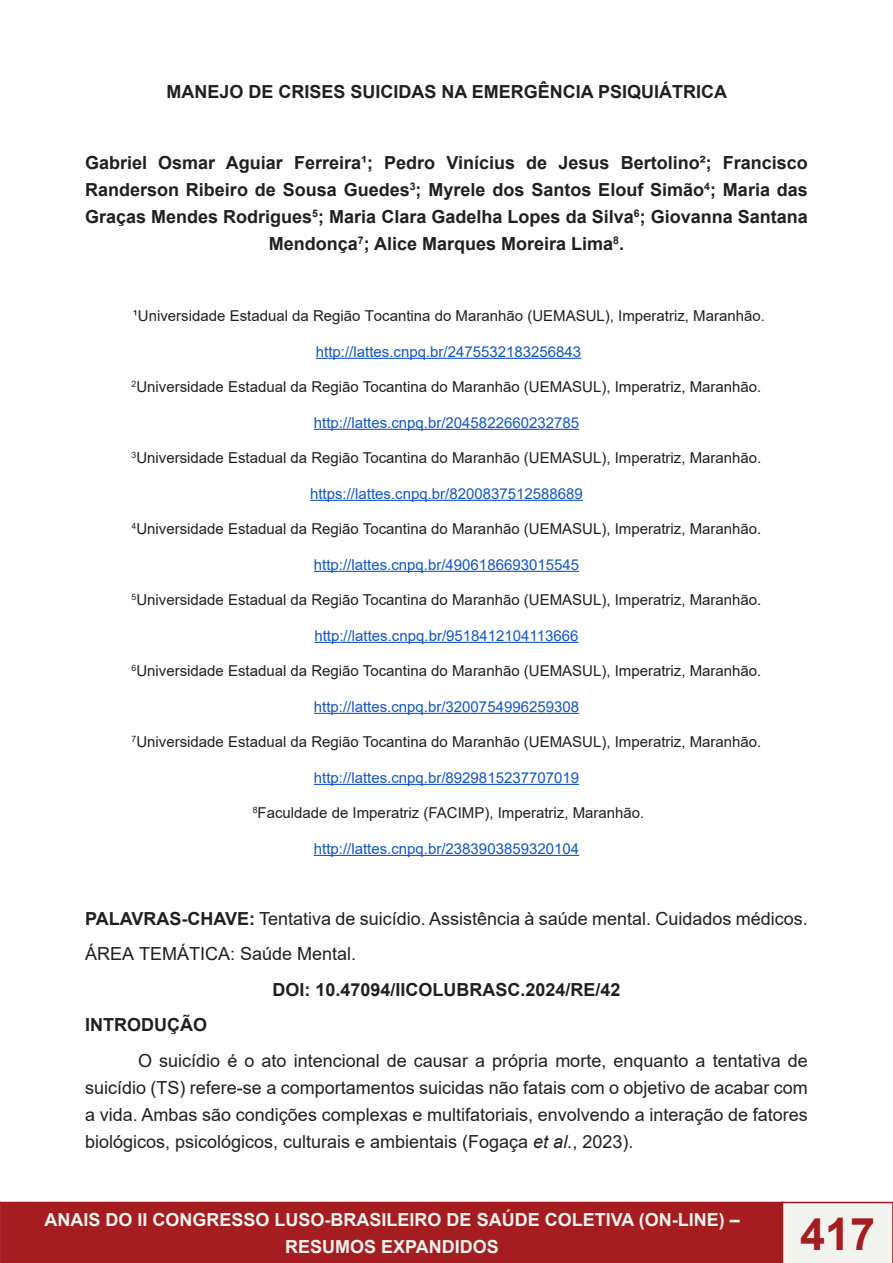
<style>
.page{position:relative;width:893px;height:1263px;background:#fff}
.page>*{position:absolute;margin:0;border:0;box-sizing:border-box;transform-origin:0 0}
.t1{font:700 45px "Arial";color:#a51d20}
.t2{font:18px/27px "Arial";color:#231f20;text-align:justify}
.t3{font:700 18px/27px "Arial";color:#231f20;text-align:center}
.t4{font:700 18px/27px "Arial";color:#f3f3ef;text-align:center}
.t5{font:15px "Arial";color:#231f20}
.t6{font:15px "Arial";color:#15c}
.s1{font-weight:700}
.s2{font-style:italic}
</style>
<div class="page">
<div style="left:1px;top:1202px;width:782px;height:60px;background:#a51d20"></div>
<div style="left:0;top:1202px;width:784px;height:61px;border:2px solid #a51d20"></div>
<svg style="left:0;top:1202px;width:1px;height:61px"></svg>
<div style="left:782px;top:1202px;width:111px;height:61px;background:#f3f3ef"></div>
<hr style="left:316px;top:358px;width:265px;height:1px;background:#15c">
<hr style="left:314px;top:429px;width:265px;height:1px;background:#15c">
<hr style="left:310px;top:500px;width:273px;height:1px;background:#15c">
<hr style="left:314px;top:571px;width:265px;height:1px;background:#15c">
<hr style="left:314px;top:642px;width:265px;height:1px;background:#15c">
<hr style="left:314px;top:713px;width:265px;height:1px;background:#15c">
<hr style="left:314px;top:784px;width:265px;height:1px;background:#15c">
<hr style="left:314px;top:855px;width:265px;height:1px;background:#15c">
<p class="t3" style="left:166px;top:79px;width:562px">MANEJO DE CRISES SUICIDAS NA EMERGÊNCIA PSIQUIÁTRICA</p>
<p class="t3" style="left:85px;top:150px;width:724px">Gabriel Osmar Aguiar Ferreira¹; Pedro Vinícius de Jesus Bertolino²; Francisco Randerson Ribeiro de Sousa Guedes<sup>3</sup>; Myrele dos Santos Elouf Simão<sup>4</sup>; Maria das Graças Mendes Rodrigues<sup>5</sup>; Maria Clara Gadelha Lopes da Silva<sup>6</sup>; Giovanna Santana Mendonça<sup>7</sup>; Alice Marques Moreira Lima<sup>8</sup>.</p>
<p class="t5" style="left:133px;top:306px;width:633px">¹Universidade Estadual da Região Tocantina do Maranhão (UEMASUL), Imperatriz, Maranhão.</p>
<p class="t6" style="left:316px;top:341px;width:267px">http://lattes.cnpq.br/2475532183256843</p>
<p class="t5" style="left:132px;top:377px;width:631px"><sup>2</sup>Universidade Estadual da Região Tocantina do Maranhão (UEMASUL), Imperatriz, Maranhão.</p>
<p class="t6" style="left:314px;top:412px;width:267px">http://lattes.cnpq.br/2045822660232785</p>
<p class="t5" style="left:132px;top:448px;width:631px"><sup>3</sup>Universidade Estadual da Região Tocantina do Maranhão (UEMASUL), Imperatriz, Maranhão.</p>
<p class="t6" style="left:310px;top:483px;width:274px">https://lattes.cnpq.br/8200837512588689</p>
<p class="t5" style="left:132px;top:519px;width:631px"><sup>4</sup>Universidade Estadual da Região Tocantina do Maranhão (UEMASUL), Imperatriz, Maranhão.</p>
<p class="t6" style="left:314px;top:554px;width:267px">http://lattes.cnpq.br/4906186693015545</p>
<p class="t5" style="left:132px;top:590px;width:631px"><sup>5</sup>Universidade Estadual da Região Tocantina do Maranhão (UEMASUL), Imperatriz, Maranhão.</p>
<p class="t6" style="left:314px;top:625px;width:266px">http://lattes.cnpq.br/9518412104113666</p>
<p class="t5" style="left:132px;top:661px;width:631px"><sup>6</sup>Universidade Estadual da Região Tocantina do Maranhão (UEMASUL), Imperatriz, Maranhão.</p>
<p class="t6" style="left:314px;top:696px;width:267px">http://lattes.cnpq.br/3200754996259308</p>
<p class="t5" style="left:132px;top:732px;width:631px"><sup>7</sup>Universidade Estadual da Região Tocantina do Maranhão (UEMASUL), Imperatriz, Maranhão.</p>
<p class="t6" style="left:314px;top:767px;width:267px">http://lattes.cnpq.br/8929815237707019</p>
<p class="t5" style="left:253px;top:803px;width:393px"><sup>8</sup>Faculdade de Imperatriz (FACIMP), Imperatriz, Maranhão.</p>
<p class="t6" style="left:314px;top:838px;width:267px">http://lattes.cnpq.br/2383903859320104</p>
<p class="t2" style="left:85px;top:905px;width:724px"><span class="s1">PALAVRAS-CHAVE:</span> Tentativa de suicídio. Assistência à saúde mental. Cuidados médicos.</p>
<p class="t2" style="left:85px;top:940px;width:273px">ÁREA TEMÁTICA: Saúde Mental.</p>
<p class="t3" style="left:272px;top:976px;width:350px">DOI: 10.47094/IICOLUBRASC.2024/RE/42</p>
<p class="t3" style="left:85px;top:1012px;width:123px">INTRODUÇÃO</p>
<p class="t2" style="left:85px;top:1047px;width:724px;text-indent:53px">O suicídio é o ato intencional de causar a própria morte, enquanto a tentativa de suicídio (TS) refere-se a comportamentos suicidas não fatais com o objetivo de acabar com a vida. Ambas são condições complexas e multifatoriais, envolvendo a interação de fatores biológicos, psicológicos, culturais e ambientais (Fogaça <span class="s2">et al.</span>, 2023).</p>
<p class="t4" style="left:45px;top:1206px;width:697px">ANAIS DO II CONGRESSO LUSO-BRASILEIRO DE SAÚDE COLETIVA (ON-LINE) –<br>RESUMOS EXPANDIDOS</p>
<h1 class="t1" style="left:800px;top:1202px;width:77px">417</h1>
</div>
